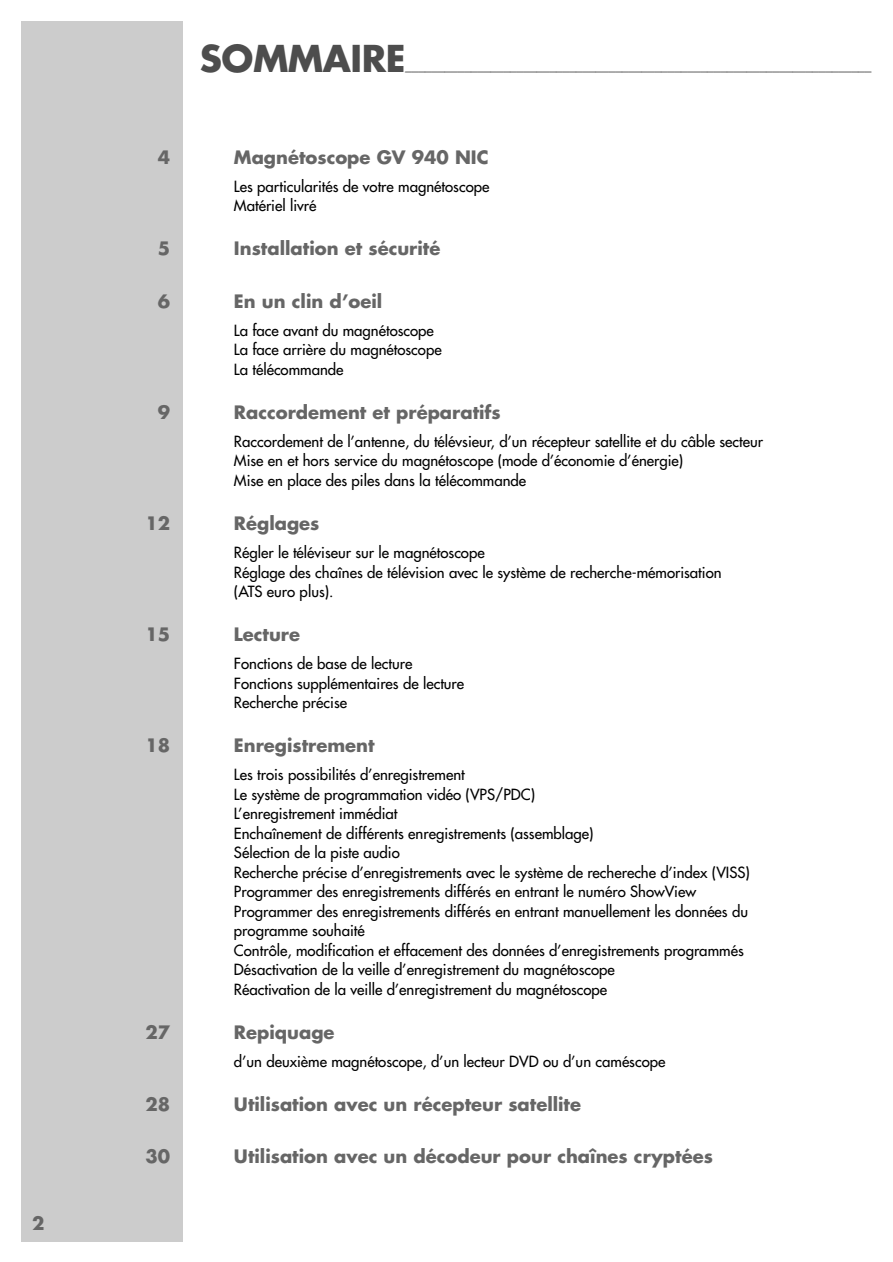
<style>
.page{position:relative;width:893px;height:1262px;background:#fff}
.page>*{position:absolute;margin:0;border:0;box-sizing:border-box;transform-origin:0 0}
.t1{font:700 36px "Futura";letter-spacing:-.015em;color:#4d4d4d}
.t2{font:700 18px "Futura";color:#666}
.t3{font:15px/19.5px "Futura";color:#000}
.t4{font:700 13.5px "Futura";color:#666}
</style>
<div class="page">
<div style="left:21px;top:21px;width:162px;height:1221px;background:#ccc"></div>
<p class="t2" style="left:32px;top:1215px;width:14px">2</p>
<h1 class="t1" style="left:200px;top:42px;width:207px">SOMMAIRE</h1>
<p class="t4" style="left:405px;top:59px;width:468px">_______________________________________________________________________</p>
<p class="t2" style="left:158px;top:149px;width:14px">4</p>
<p class="t2" style="left:234px;top:149px;width:256px">Magnétoscope GV 940 NIC</p>
<p class="t3" style="left:234px;top:178px;width:257px">Les particularités de votre magnétoscope<br>Matériel livré</p>
<p class="t2" style="left:158px;top:240px;width:14px">5</p>
<p class="t2" style="left:234px;top:240px;width:208px">Installation et sécurité</p>
<p class="t2" style="left:158px;top:293px;width:14px">6</p>
<p class="t2" style="left:234px;top:293px;width:150px">En un clin d’oeil</p>
<p class="t3" style="left:234px;top:322px;width:209px">La face avant du magnétoscope<br>La face arrière du magnétoscope<br>La télécommande</p>
<p class="t2" style="left:158px;top:404px;width:14px">9</p>
<p class="t2" style="left:234px;top:404px;width:268px">Raccordement et préparatifs</p>
<p class="t3" style="left:234px;top:433px;width:530px">Raccordement de l’antenne, du télévsieur, d’un récepteur satellite et du câble secteur<br>Mise en et hors service du magnétoscope (mode d’économie d’énergie)<br>Mise en place des piles dans la télécommande</p>
<p class="t2" style="left:145px;top:515px;width:26px">12</p>
<p class="t2" style="left:234px;top:515px;width:87px">Réglages</p>
<p class="t3" style="left:234px;top:544px;width:489px">Régler le téléviseur sur le magnétoscope<br>Réglage des chaînes de télévision avec le système de recherche-mémorisation (ATS euro plus).</p>
<p class="t2" style="left:145px;top:626px;width:26px">15</p>
<p class="t2" style="left:234px;top:626px;width:68px">Lecture</p>
<p class="t3" style="left:234px;top:655px;width:232px">Fonctions de base de lecture<br>Fonctions supplémentaires de lecture<br>Recherche précise</p>
<p class="t2" style="left:145px;top:737px;width:26px">18</p>
<p class="t2" style="left:234px;top:737px;width:142px">Enregistrement</p>
<p class="t3" style="left:234px;top:766px;width:517px">Les trois possibilités d’enregistrement<br>Le système de programmation vidéo (VPS/PDC)<br>L’enregistrement immédiat<br>Enchaînement de différents enregistrements (assemblage)<br>Sélection de la piste audio<br>Recherche précise d’enregistrements avec le système de rechereche d’index (VISS)<br>Programmer des enregistrements différés en entrant le numéro ShowView Programmer des enregistrements différés en entrant manuellement les données du programme souhaité<br>Contrôle, modification et effacement des données d’enregistrements programmés Désactivation de la veille d’enregistrement du magnétoscope<br>Réactivation de la veille d’enregistrement du magnétoscope</p>
<p class="t2" style="left:145px;top:1023px;width:26px">27</p>
<p class="t2" style="left:234px;top:1023px;width:102px">Repiquage</p>
<p class="t3" style="left:234px;top:1052px;width:433px">d’un deuxième magnétoscope, d’un lecteur DVD ou d’un caméscope</p>
<p class="t2" style="left:145px;top:1095px;width:26px">28</p>
<p class="t2" style="left:234px;top:1095px;width:348px">Utilisation avec un récepteur satellite</p>
<p class="t2" style="left:145px;top:1148px;width:26px">30</p>
<p class="t2" style="left:234px;top:1148px;width:480px">Utilisation avec un décodeur pour chaînes cryptées</p>
</div>
